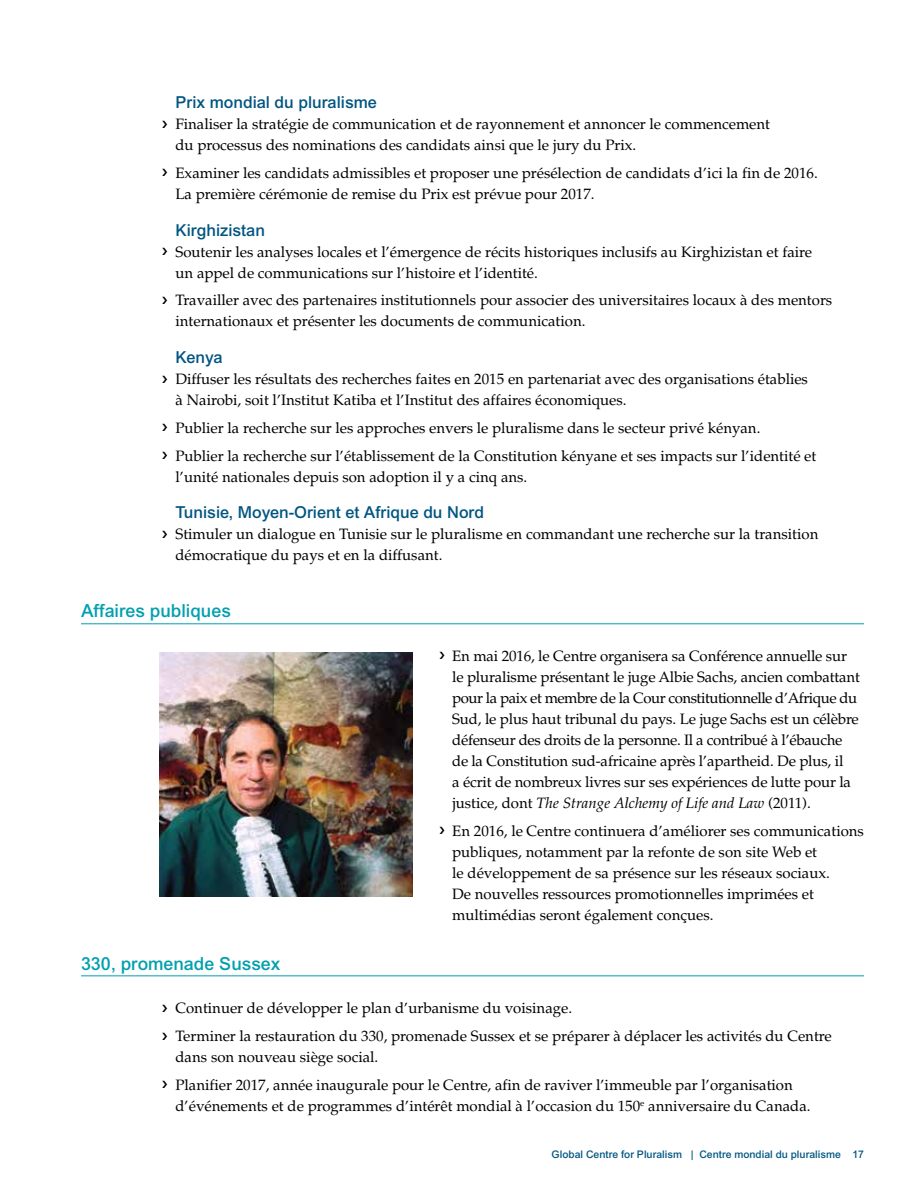
<style>
.page{position:relative;width:918px;height:1188px;background:#fff}
.page>*{position:absolute;margin:0;border:0;box-sizing:border-box;transform-origin:0 0}
.t1{font:500 18px "Arial";color:#00a0af}
.t2{font:500 16.5px "Arial";color:#005581}
.t3{font:15px/21px "Palatino";color:#000}
.t4{font:500 10.5px "Arial";color:#005581}
.s1{font-style:italic}
</style>
<div class="page">
<hr style="left:81px;top:624px;width:783px;height:1px;background:#00a0af">
<hr style="left:81px;top:976px;width:783px;height:1px;background:#00a0af">
<img style="left:160px;top:653px;width:253px;height:244px">
<p class="t2" style="left:176px;top:93px;width:203px">Prix mondial du pluralisme</p>
<p class="t3" style="left:176px;top:114px;width:596px">Finaliser la stratégie de communication et de rayonnement et annoncer le commencement du processus des nominations des candidats ainsi que le jury du Prix.</p>
<p class="t3" style="left:176px;top:163px;width:644px">Examiner les candidats admissibles et proposer une présélection de candidats d’ici la fin de 2016.<br>La première cérémonie de remise du Prix est prévue pour 2017.</p>
<p class="t2" style="left:176px;top:220px;width:91px">Kirghizistan</p>
<p class="t3" style="left:176px;top:241px;width:638px">Soutenir les analyses locales et l’émergence de récits historiques inclusifs au Kirghizistan et faire un appel de communications sur l’histoire et l’identité.</p>
<p class="t3" style="left:176px;top:290px;width:658px">Travailler avec des partenaires institutionnels pour associer des universitaires locaux à des mentors internationaux et présenter les documents de communication.</p>
<p class="t2" style="left:176px;top:348px;width:49px">Kenya</p>
<p class="t3" style="left:176px;top:369px;width:634px">Diffuser les résultats des recherches faites en 2015 en partenariat avec des organisations établies à Nairobi, soit l’Institut Katiba et l’Institut des affaires économiques.</p>
<p class="t3" style="left:176px;top:414px;width:642px;line-height:27.8px">Publier la recherche sur les approches envers le pluralisme dans le secteur privé kényan.<br>Publier la recherche sur l’établissement de la Constitution kényane et ses impacts sur l’identité et</p>
<p class="t3" style="left:176px;top:466px;width:353px">l’unité nationales depuis son adoption il y a cinq ans.</p>
<p class="t2" style="left:176px;top:503px;width:310px">Tunisie, Moyen-Orient et Afrique du Nord</p>
<p class="t3" style="left:176px;top:524px;width:644px">Stimuler un dialogue en Tunisie sur le pluralisme en commandant une recherche sur la transition démocratique du pays et en la diffusant.</p>
<p class="t1" style="left:81px;top:601px;width:151px">Affaires publiques</p>
<p class="t3" style="left:452px;top:646px;width:409px">En mai 2016, le Centre organisera sa Conférence annuelle sur le pluralisme présentant le juge Albie Sachs, ancien combattant pour la paix et membre de la Cour constitutionnelle d’Afrique du Sud, le plus haut tribunal du pays. Le juge Sachs est un célèbre défenseur des droits de la personne. Il a contribué à l’ébauche de la Constitution sud-africaine après l’apartheid. De plus, il<br>a écrit de nombreux livres sur ses expériences de lutte pour la justice, dont <span class="s1">The Strange Alchemy of Life and Law</span> (2011).</p>
<p class="t3" style="left:452px;top:820px;width:413px">En 2016, le Centre continuera d’améliorer ses communications publiques, notamment par la refonte de son site Web et<br>le développement de sa présence sur les réseaux sociaux.<br>De nouvelles ressources promotionnelles imprimées et multimédias seront également conçues.</p>
<p class="t1" style="left:81px;top:953px;width:201px">330, promenade Sussex</p>
<p class="t3" style="left:176px;top:995px;width:658px;line-height:27.8px">Continuer de développer le plan d’urbanisme du voisinage.<br>Terminer la restauration du 330, promenade Sussex et se préparer à déplacer les activités du Centre</p>
<p class="t3" style="left:176px;top:1043px;width:619px;line-height:27.8px">dans son nouveau siège social.<br>Planifier 2017, année inaugurale pour le Centre, afin de raviver l’immeuble par l’organisation</p>
<p class="t3" style="left:176px;top:1096px;width:637px">d’événements et de programmes d’intérêt mondial à l’occasion du 150<sup>e</sup> anniversaire du Canada.</p>
<p class="t4" style="left:552px;top:1149px;width:314px">Global Centre for Pluralism | Centre mondial du pluralisme 17</p>
</div>
